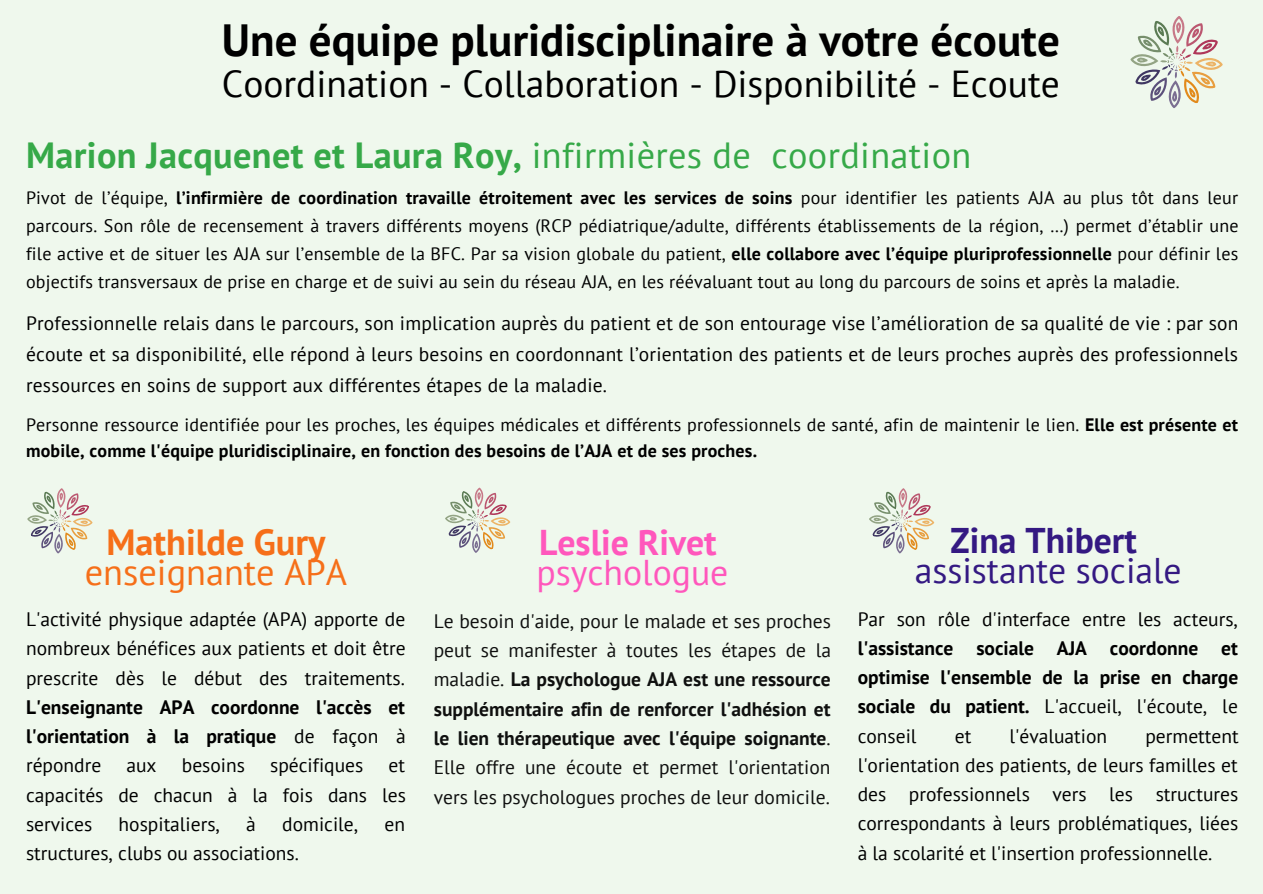
<style>
.page{position:relative;width:1263px;height:894px;background:#fff}
.page>*{position:absolute;margin:0;border:0;box-sizing:border-box;transform-origin:0 0}
.t1{font:700 45px "PT Sans";color:#000}
.t2{font:37.5px "PT Sans";color:#000}
.t3{font:700 36.3px "PT Sans";letter-spacing:.01em;color:#36a948}
.t4{font:36.3px "PT Sans";color:#f66f19}
.t5{font:700 36.3px "PT Sans";color:#f66f19}
.t6{font:35.7px "PT Sans";color:#341982}
.t7{font:700 35.7px "PT Sans";color:#ff57bc}
.t8{font:35.7px "PT Sans";color:#ff57bc}
.t9{font:700 35.7px "PT Sans";color:#341982}
.t10{font:19.5px/29.2px "PT Sans";color:#000;text-align:justify}
.t11{font:700 19.5px/29.2px "PT Sans";color:#000;text-align:justify}
.t12{font:18px/28px "PT Sans";letter-spacing:.01em;color:#000;text-align:justify}
.s1{font-weight:400}
.s2{font-weight:700}
</style>
<div class="page">
<div style="left:0;top:0;width:1263px;height:893px;background:#eff8ed"></div>
<svg style="left:27px;top:488px;width:66px;height:66px"></svg>
<svg style="left:445px;top:487px;width:66px;height:66px"></svg>
<svg style="left:869px;top:488px;width:66px;height:66px"></svg>
<svg style="left:1130px;top:16px;width:93px;height:92px"></svg>
<h1 class="t1" style="left:222px;top:10px;width:839px">Une équipe pluridisciplinaire à votre écoute</h1>
<h2 class="t2" style="left:222px;top:58px;width:839px">Coordination - Collaboration - Disponibilité - Ecoute</h2>
<h3 class="t3" style="left:26px;top:131px;width:947px">Marion Jacquenet et Laura Roy, <span class="s1">infirmières de coordination</span></h3>
<p class="t12" style="left:26px;top:183px;width:1214px">Pivot de l’équipe, <span class="s2">l’infirmière de coordination travaille étroitement avec les services de soins</span> pour identifier les patients AJA au plus tôt dans leur parcours. Son rôle de recensement à travers différents moyens (RCP pédiatrique/adulte, différents établissements de la région, …) permet d’établir une file active et de situer les AJA sur l’ensemble de la BFC. Par sa vision globale du patient, <span class="s2">elle collabore avec l’équipe pluriprofessionnelle</span> pour définir les objectifs transversaux de prise en charge et de suivi au sein du réseau AJA, en les réévaluant tout au long du parcours de soins et après la maladie.</p>
<p class="t10" style="left:26px;top:308px;width:1214px;line-height:30.6px">Professionnelle relais dans le parcours, son implication auprès du patient et de son entourage vise l’amélioration de sa qualité de vie : par son écoute et sa disponibilité, elle répond à leurs besoins en coordonnant l’orientation des patients et de leurs proches auprès des professionnels ressources en soins de support aux différentes étapes de la maladie.</p>
<p class="t12" style="left:26px;top:411px;width:1213px;line-height:26.2px">Personne ressource identifiée pour les proches, les équipes médicales et différents professionnels de santé, afin de maintenir le lien. <span class="s2">Elle est présente et mobile, comme l'équipe pluridisciplinaire, en fonction des besoins de l’AJA et de ses proches.</span></p>
<h3 class="t5" style="left:107px;top:518px;width:220px">Mathilde Gury</h3>
<h3 class="t4" style="left:85px;top:548px;width:264px">enseignante APA</h3>
<p class="t10" style="left:26px;top:604px;width:381px">L'activité physique adaptée (APA) apporte de nombreux bénéfices aux patients et doit être prescrite dès le début des traitements.</p>
<p class="t11" style="left:26px;top:691px;width:381px">L'enseignante APA coordonne l'accès et l'orientation à la pratique <span class="s1">de façon à répondre</span></p>
<p class="t10" style="left:126px;top:750px;width:32px">aux</p>
<p class="t10" style="left:182px;top:750px;width:65px">besoins</p>
<p class="t10" style="left:270px;top:750px;width:95px">spécifiques</p>
<p class="t10" style="left:26px;top:750px;width:381px;text-indent:362px">et capacités de chacun à la fois dans les services</p>
<p class="t10" style="left:119px;top:808px;width:103px">hospitaliers,</p>
<p class="t10" style="left:246px;top:808px;width:11px">à</p>
<p class="t10" style="left:282px;top:808px;width:77px">domicile,</p>
<p class="t10" style="left:384px;top:808px;width:22px">en</p>
<p class="t10" style="left:26px;top:838px;width:274px">structures, clubs ou associations.</p>
<h3 class="t7" style="left:539px;top:518px;width:179px">Leslie Rivet</h3>
<h3 class="t8" style="left:536px;top:548px;width:193px">psychologue</h3>
<p class="t10" style="left:434px;top:606px;width:399px">Le besoin d'aide, pour le malade et ses proches peut se manifester à toutes les étapes de la maladie. <span class="s2">La psychologue AJA est une ressource supplémentaire afin de renforcer l'adhésion et le lien thérapeutique avec l'équipe soignante</span>.<br>Elle offre une écoute et permet l'orientation vers les psychologues proches de leur domicile.</p>
<h3 class="t9" style="left:951px;top:517px;width:188px">Zina Thibert</h3>
<h3 class="t6" style="left:915px;top:546px;width:268px">assistante sociale</h3>
<p class="t10" style="left:858px;top:603px;width:382px">Par son rôle d'interface entre les acteurs,</p>
<p class="t11" style="left:858px;top:632px;width:382px">l'assistance sociale AJA coordonne et optimise l'ensemble de la prise en charge sociale du patient. <span class="s1">L'accueil, l'écoute, le conseil</span></p>
<p class="t10" style="left:955px;top:720px;width:18px">et</p>
<p class="t10" style="left:1009px;top:720px;width:99px">l'évaluation</p>
<p class="t10" style="left:858px;top:720px;width:382px;text-indent:288px">permettent l'orientation des patients, de leurs familles et des professionnels vers les structures correspondants à leurs problématiques, liées à la scolarité et l'insertion professionnelle.</p>
</div>
